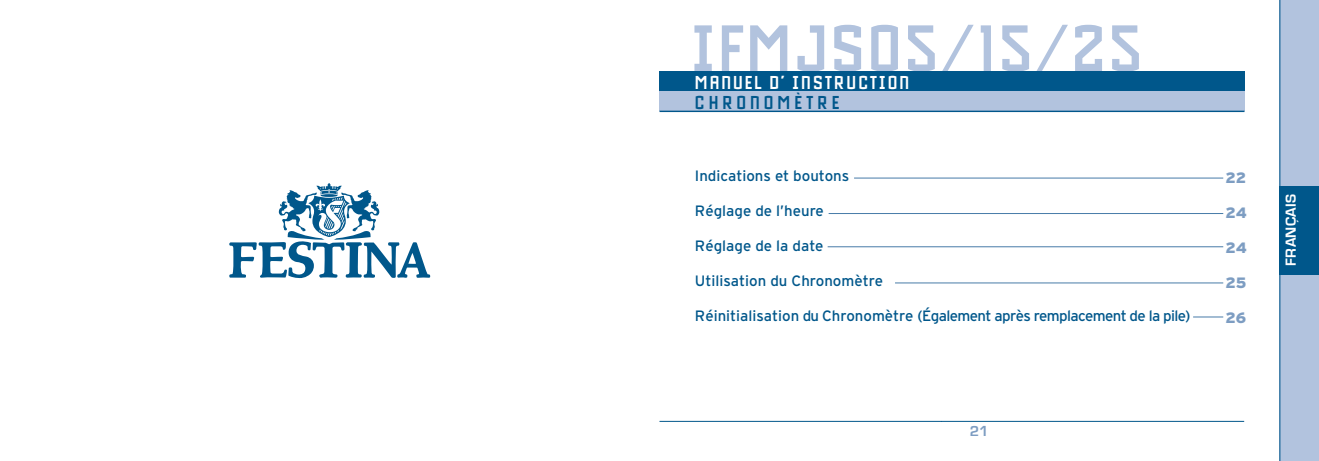
<style>
.page{position:relative;width:1319px;height:461px;background:#fff}
.page>*{position:absolute;margin:0;border:0;box-sizing:border-box;transform-origin:0 0}
.PAGINACIÓ{font:700 70px "Drukpa";letter-spacing:.04em;color:#b2c3de}
.TITULARS{font:700 20px "Drukpa";letter-spacing:.1em;color:#fff}
.t1{font:700 20px "Drukpa";letter-spacing:.2em;color:#00578b}
.TEXT{font:15px "Interstate";color:#00578b}
.TEXT-2{font:15px "Interstate";letter-spacing:-.04em;color:#00578b}
.t2{font:900 15px "Interstate";color:#7d9dc2}
.PESTANYES{font:700 15px "Eurostile";letter-spacing:.025em;color:#fff}
.PAGINACIÓ-2{font:700 15px "Eurostile";color:#7d9dc2}
</style>
<div class="page">
<hr style="left:659px;top:421px;width:282px;height:1px;background:#00578b">
<hr style="left:941px;top:421px;width:302px;height:1px;background:#00578b">
<div style="left:1278px;top:0;width:40px;height:461px;background:#b2c3de"></div>
<div style="left:1278px;top:186px;width:40px;height:88px;background:#00578b"></div>
<hr style="left:1279px;top:0;width:1px;height:461px;background:#00578b">
<svg style="left:229px;top:183px;width:201px;height:95px"></svg>
<div style="left:659px;top:91px;width:585px;height:20px;background:#b2c3de"></div>
<div style="left:659px;top:71px;width:585px;height:20px;background:#00578b"></div>
<hr style="left:659px;top:111px;width:585px;height:1px;background:#00578b">
<hr style="left:853px;top:178px;width:369px;height:1px;background:#477ba8">
<hr style="left:828px;top:213px;width:394px;height:1px;background:#477ba8">
<hr style="left:1192px;top:316px;width:30px;height:1px;background:#477ba8">
<hr style="left:827px;top:246px;width:395px;height:1px;background:#477ba8">
<hr style="left:894px;top:282px;width:328px;height:1px;background:#477ba8">
<p class="PAGINACIÓ" style="left:690px;top:11px;width:453px">IFMJS05/15/25</p>
<p class="TITULARS" style="left:694px;top:72px;width:216px">MANUEL D’ INSTRUCTION</p>
<p class="t1" style="left:694px;top:91px;width:146px">CHRONOMÈTRE</p>
<p class="TEXT" style="left:694px;top:167px;width:156px">Indications et boutons</p>
<p class="TEXT" style="left:694px;top:202px;width:130px">Réglage de l’heure</p>
<p class="TEXT" style="left:694px;top:237px;width:130px">Réglage de la date</p>
<p class="TEXT" style="left:694px;top:272px;width:189px">Utilisation du Chronomètre</p>
<p class="TEXT-2" style="left:694px;top:307px;width:497px">Réinitialisation du Chronomètre (Également après remplacement de la pile)</p>
<p class="t2" style="left:1225px;top:171px;width:22px">22</p>
<p class="t2" style="left:1225px;top:206px;width:23px">24</p>
<p class="t2" style="left:1225px;top:241px;width:23px">24</p>
<p class="t2" style="left:1225px;top:276px;width:23px">25</p>
<p class="t2" style="left:1225px;top:311px;width:22px">26</p>
<p class="PESTANYES" style="left:1282px;top:265px;width:74px;rotate:-90deg">Français</p>
<p class="PAGINACIÓ-2" style="left:969px;top:422px;width:20px">21</p>
</div>
